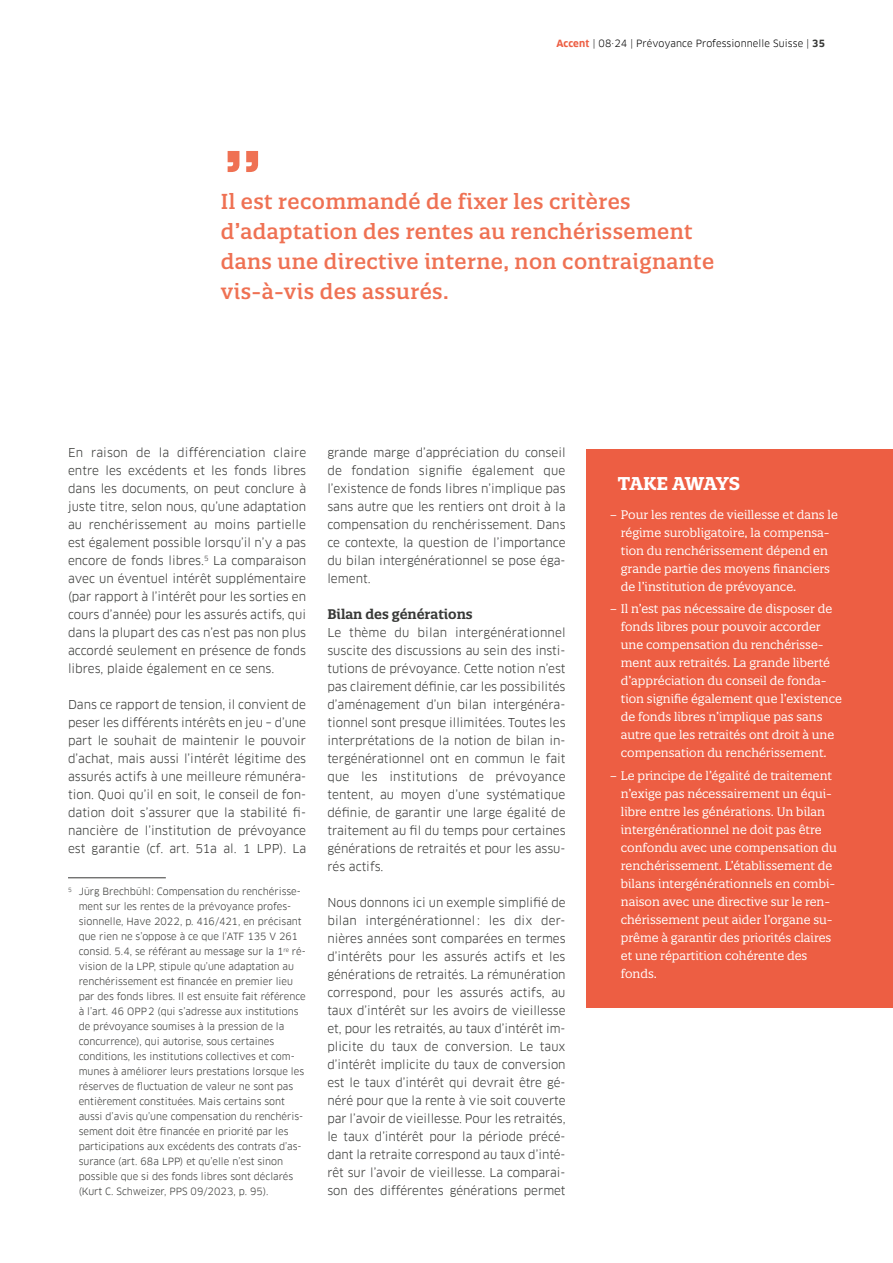
<style>
.page{position:relative;width:893px;height:1263px;background:#fff}
.page>*{position:absolute;margin:0;border:0;box-sizing:border-box;transform-origin:0 0}
.t1{font:99px "Quatro Slab";color:#ef7153}
.t2{font:500 21px/30px "Quatro Slab";letter-spacing:.02em;color:#ef7153}
.t3{font:700 18px "Quatro Slab";letter-spacing:-.04em;color:#fff}
.t4{font:600 13.5px "Quatro Slab";color:#383937}
.t5{font:12px/18px "Clan Pro";color:#383937;text-align:justify}
.t6{font:12px/18px "Quatro Slab";color:#fff}
.t7{font:9.75px/15px "Clan Pro";color:#383937}
.t8{font:9.75px "Clan Pro";letter-spacing:.01em;color:#000}
.s1{font-weight:700;color:#ed5e43}
.s2{font-weight:700;color:#383937}
</style>
<div class="page">
<div style="left:587px;top:449px;width:306px;height:558px;background:#ed5e43"></div>
<hr style="left:68px;top:877px;width:98px;height:1px;background:#383937">
<p class="t8" style="left:556px;top:37px;width:270px"><span class="s1">Accent</span> | 08·24 | Prévoyance Professionnelle Suisse | <span class="s2">35</span></p>
<h1 class="t1" style="left:221px;top:65px;width:46px">„</h1>
<h2 class="t2" style="left:221px;top:187px;width:495px">Il est recommandé de fixer les critères d’adaptation des rentes au renchérissement dans une directive interne, non contraignante vis-à-vis des assurés.</h2>
<p class="t5" style="left:68px;top:443px;width:240px">En raison de la différenciation claire entre les excédents et les fonds libres dans les documents, on peut conclure à juste titre, selon nous, qu’une adaptation au renchérissement au moins partielle est également possible lorsqu’il n’y a pas encore de fonds libres.<sup>5</sup> La comparaison avec un éventuel intérêt supplémentaire (par rapport à l’intérêt pour les sorties en cours d’année) pour les assurés actifs, qui dans la plupart des cas n’est pas non plus accordé seulement en présence de fonds libres, plaide également en ce sens.</p>
<p class="t5" style="left:68px;top:695px;width:240px">Dans ce rapport de tension, il convient de peser les différents intérêts en jeu – d’une part le souhait de maintenir le pouvoir d’achat, mais aussi l’intérêt légitime des assurés actifs à une meilleure rémunéra&shy;tion. Quoi qu’il en soit, le conseil de fon&shy;dation doit s’assurer que la stabilité fi&shy;nancière de l’institution de prévoyance est garantie (cf. art. 51a al. 1 LPP). La</p>
<p class="t7" style="left:79px;top:884px;width:229px;text-indent:-11px"><sup>5</sup> Jürg Brechbühl : Compensation du renchérisse&shy;ment sur les rentes de la prévoyance profes&shy;sionnelle, Have 2022, p. 416/421, en précisant que rien ne s’oppose à ce que l’ATF 135 V 261 consid. 5.4, se référant au message sur la 1<sup>re</sup> ré&shy;vision de la LPP, stipule qu’une adaptation au renchérissement est financée en premier lieu par des fonds libres. Il est ensuite fait référence à l’art. 46 OPP2 (qui s’adresse aux institutions de prévoyance soumises à la pression de la concurrence), qui autorise, sous certaines conditions, les institutions collectives et com&shy;munes à améliorer leurs prestations lorsque les réserves de fluctuation de valeur ne sont pas entièrement constituées. Mais certains sont aussi d’avis qu’une compensation du renchéris&shy;sement doit être financée en priorité par les participations aux excédents des contrats d’as&shy;surance (art. 68a LPP) et qu’elle n’est sinon possible que si des fonds libres sont déclarés (Kurt C. Schweizer, PPS 09/2023, p. 95).</p>
<p class="t5" style="left:327px;top:443px;width:240px">grande marge d’appréciation du conseil de fondation signifie également que l’existence de fonds libres n’implique pas sans autre que les rentiers ont droit à la compensation du renchérissement. Dans ce contexte, la question de l’importance du bilan intergénérationnel se pose éga&shy;lement.</p>
<p class="t4" style="left:327px;top:605px;width:147px">Bilan des générations</p>
<p class="t5" style="left:327px;top:623px;width:240px">Le thème du bilan intergénérationnel suscite des discussions au sein des insti&shy;tutions de prévoyance. Cette notion n’est pas clairement définie, car les possibilités d’aménagement d’un bilan intergénéra&shy;tionnel sont presque illimitées. Toutes les interprétations de la notion de bilan in&shy;tergénérationnel ont en commun le fait que les institutions de prévoyance tentent, au moyen d’une systématique définie, de garantir une large égalité de traitement au fil du temps pour certaines générations de retraités et pour les assu&shy;rés actifs.</p>
<p class="t5" style="left:327px;top:893px;width:240px">Nous donnons ici un exemple simplifié de bilan intergénérationnel: les dix der&shy;nières années sont comparées en termes d’intérêts pour les assurés actifs et les générations de retraités. La rémunération correspond, pour les assurés actifs, au taux d’intérêt sur les avoirs de vieillesse et, pour les retraités, au taux d’intérêt im&shy;plicite du taux de conversion. Le taux d’intérêt implicite du taux de conversion est le taux d’intérêt qui devrait être gé&shy;néré pour que la rente à vie soit couverte par l’avoir de vieillesse. Pour les retraités, le taux d’intérêt pour la période précé&shy;dant la retraite correspond au taux d’inté&shy;rêt sur l’avoir de vieillesse. La comparai&shy;son des différentes générations permet</p>
<h3 class="t3" style="left:618px;top:472px;width:124px">TAKE AWAYS</h3>
<p class="t6" style="left:621px;top:506px;width:219px;text-indent:-11px">− Pour les rentes de vieillesse et dans le régime surobligatoire, la compensa&shy;tion du renchérissement dépend en grande partie des moyens financiers de l’institution de prévoyance.</p>
<p class="t6" style="left:621px;top:600px;width:223px;text-indent:-11px">− Il n’est pas nécessaire de disposer de fonds libres pour pouvoir accorder une compensation du renchérisse&shy;ment aux retraités. La grande liberté d’appréciation du conseil de fonda&shy;tion signifie également que l’existence de fonds libres n’implique pas sans autre que les retraités ont droit à une compensation du renchérissement.</p>
<p class="t6" style="left:621px;top:766px;width:217px;text-indent:-11px">− Le principe de l’égalité de traitement n’exige pas nécessairement un équi&shy;libre entre les générations. Un bilan intergénérationnel ne doit pas être confondu avec une compensation du renchérissement. L’établissement de bilans intergénérationnels en combi&shy;naison avec une directive sur le ren&shy;chérissement peut aider l’organe su&shy;prême à garantir des priorités claires et une répartition cohérente des fonds.</p>
</div>
